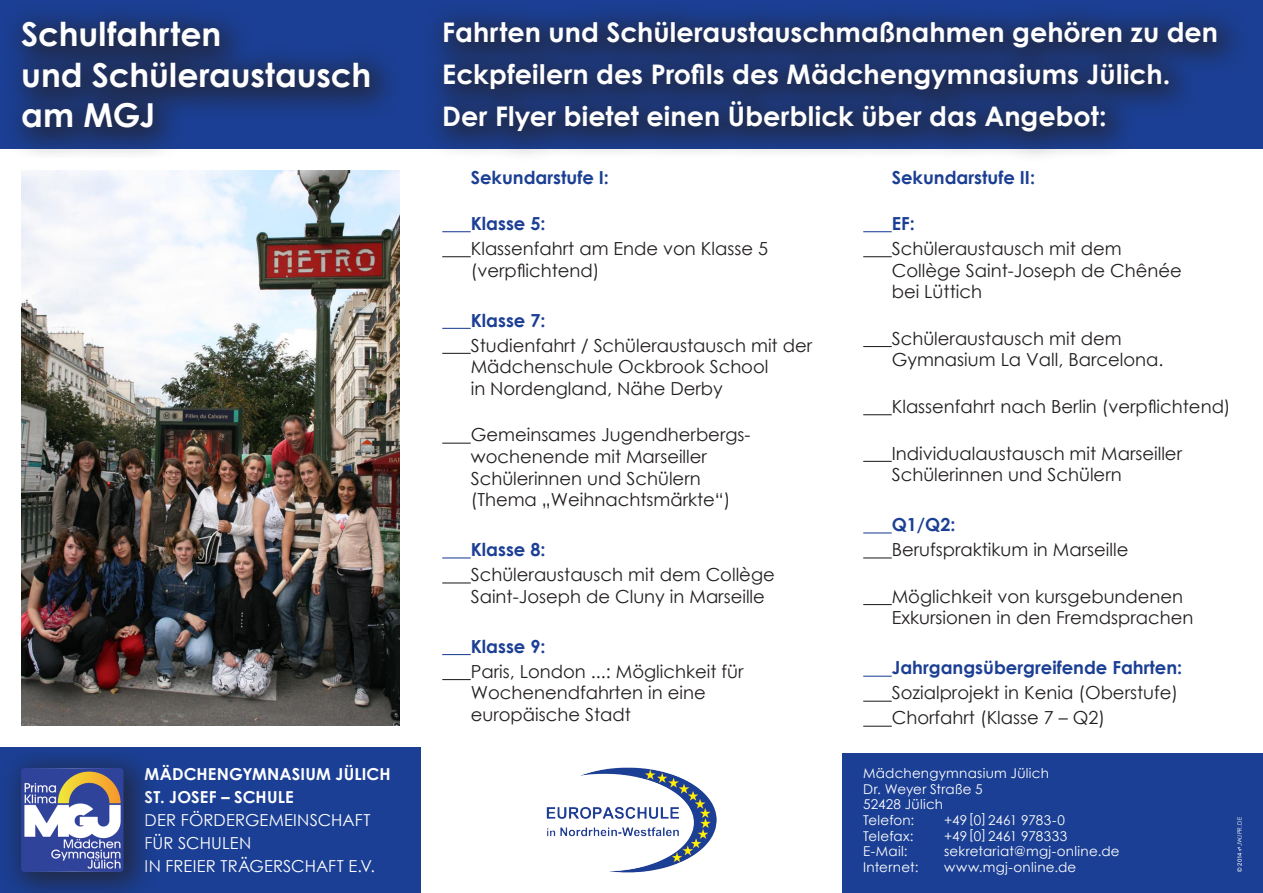
<style>
.page{position:relative;width:1263px;height:893px;background:#fff}
.page>*{position:absolute;margin:0;border:0;box-sizing:border-box;transform-origin:0 0}
.t1{font:700 33px "Century Gothic";color:#fff}
.t2{font:700 27px/42px "Century Gothic";color:#fff}
.t3{font:18px/21.6px "Century Gothic";color:#231f20}
.t4{font:700 18px "Century Gothic";color:#1b3f94}
.t5{font:16.5px "Century Gothic";letter-spacing:.01em;color:#fff}
.t6{font:700 16.5px "Century Gothic";letter-spacing:.005em;color:#fff}
.t7{font:13.5px "Century Gothic";letter-spacing:.015em;color:#fff}
.t8{font:6px "Century Gothic";letter-spacing:.02em;color:#fff}
.s1{font-family:"Arial"}
</style>
<div class="page">
<div style="left:842px;top:753px;width:421px;height:140px;background:#1b3f94"></div>
<div style="left:0;top:0;width:1263px;height:149px;background:#1b3f94"></div>
<svg style="left:442px;top:231px;width:29px;height:1px"></svg>
<svg style="left:442px;top:256px;width:29px;height:1px"></svg>
<svg style="left:442px;top:328px;width:29px;height:1px"></svg>
<svg style="left:442px;top:353px;width:29px;height:1px"></svg>
<svg style="left:442px;top:443px;width:29px;height:1px"></svg>
<svg style="left:442px;top:557px;width:29px;height:1px"></svg>
<svg style="left:442px;top:582px;width:29px;height:1px"></svg>
<svg style="left:442px;top:654px;width:29px;height:1px"></svg>
<svg style="left:442px;top:679px;width:29px;height:1px"></svg>
<svg style="left:863px;top:231px;width:29px;height:1px"></svg>
<svg style="left:863px;top:256px;width:29px;height:1px"></svg>
<svg style="left:863px;top:346px;width:29px;height:1px"></svg>
<svg style="left:863px;top:414px;width:29px;height:1px"></svg>
<svg style="left:863px;top:461px;width:29px;height:1px"></svg>
<svg style="left:863px;top:532px;width:29px;height:1px"></svg>
<svg style="left:863px;top:557px;width:29px;height:1px"></svg>
<svg style="left:863px;top:604px;width:29px;height:1px"></svg>
<svg style="left:863px;top:676px;width:29px;height:1px"></svg>
<svg style="left:863px;top:701px;width:29px;height:1px"></svg>
<svg style="left:863px;top:726px;width:29px;height:1px"></svg>
<img style="left:21px;top:170px;width:379px;height:556px">
<div style="left:0;top:747px;width:421px;height:146px;background:#1b3f94"></div>
<div style="left:0;top:0;width:399px;height:158px;background:#231f20;opacity:.7"></div>
<div style="left:0;top:744px;width:155px;height:149px;background:#231f20;opacity:.7"></div>
<img style="left:21px;top:768px;width:102px;height:104px">
<svg style="left:1237px;top:847px;width:5px;height:5px"></svg>
<div style="left:420px;top:0;width:827px;height:161px;background:#231f20;opacity:.7"></div>
<img style="left:546px;top:767px;width:171px;height:106px">
<p class="t1" style="left:21px;top:9px;width:201px">Schulfahrten</p>
<p class="t1" style="left:21px;top:49px;width:351px">und Schüleraustausch</p>
<p class="t1" style="left:21px;top:90px;width:136px">am MGJ</p>
<p class="t6" style="left:145px;top:761px;width:247px">MÄDCHENGYMNASIUM JÜLICH</p>
<p class="t6" style="left:145px;top:784px;width:150px">ST. JOSEF – SCHULE</p>
<p class="t5" style="left:145px;top:808px;width:227px">DER FÖRDERGEMEINSCHAFT</p>
<p class="t5" style="left:145px;top:831px;width:108px">FÜR SCHULEN</p>
<p class="t5" style="left:145px;top:854px;width:232px">IN FREIER TRÄGERSCHAFT E.V.</p>
<p class="t2" style="left:442px;top:10px;width:777px">Fahrten und Schüleraustauschmaßnahmen gehören zu den<br>Eckpfeilern des Profils des Mädchengymnasiums Jülich.<br>Der Flyer bietet einen Überblick über das Angebot:</p>
<p class="t4" style="left:471px;top:163px;width:140px">Sekundarstufe I:</p>
<p class="t4" style="left:471px;top:210px;width:76px">Klasse 5:</p>
<p class="t3" style="left:471px;top:237px;width:299px">Klassenfahrt am Ende von Klasse 5 (verpflichtend)</p>
<p class="t4" style="left:471px;top:306px;width:76px">Klasse 7:</p>
<p class="t3" style="left:471px;top:334px;width:343px">Studienfahrt / Schüleraustausch mit der<br>Mädchenschule Ockbrook School<br>in Nordengland, Nähe Derby</p>
<p class="t3" style="left:471px;top:424px;width:281px">Gemeinsames Jugendherbergs&shy;wochenende mit Marseiller<br>Schülerinnen und Schülern (Thema „Weihnachtsmärkte“)</p>
<p class="t4" style="left:471px;top:536px;width:76px">Klasse 8:</p>
<p class="t3" style="left:471px;top:564px;width:306px">Schüleraustausch mit dem Collège<br>Saint-Joseph de Cluny in Marseille</p>
<p class="t4" style="left:471px;top:633px;width:76px">Klasse 9:</p>
<p class="t3" style="left:471px;top:660px;width:274px">Paris, London ...: Möglichkeit für<br>Wochenendfahrten in eine europäische Stadt</p>
<p class="t4" style="left:892px;top:163px;width:145px">Sekundarstufe II:</p>
<p class="t4" style="left:892px;top:210px;width:25px">EF:</p>
<p class="t3" style="left:892px;top:237px;width:292px">Schüleraustausch mit dem<br>Collège Saint-Joseph de Chênée bei Lüttich</p>
<p class="t3" style="left:892px;top:327px;width:273px">Schüleraustausch mit dem<br>Gymnasium La Vall, Barcelona.</p>
<p class="t3" style="left:892px;top:395px;width:340px">Klassenfahrt nach Berlin (verpflichtend)</p>
<p class="t3" style="left:892px;top:442px;width:292px">Individualaustausch mit Marseiller<br>Schülerinnen und Schülern</p>
<p class="t4" style="left:892px;top:511px;width:65px">Q1/Q2:</p>
<p class="t3" style="left:892px;top:539px;width:238px">Berufspraktikum in Marseille</p>
<p class="t3" style="left:892px;top:585px;width:303px">Möglichkeit von kursgebundenen<br>Exkursionen in den Fremdsprachen</p>
<p class="t4" style="left:892px;top:654px;width:292px">Jahrgangsübergreifende Fahrten:</p>
<p class="t3" style="left:892px;top:682px;width:288px">Sozialprojekt in Kenia (Oberstufe)</p>
<p class="t3" style="left:892px;top:707px;width:215px">Chorfahrt (Klasse 7 – Q2)</p>
<p class="t7" style="left:863px;top:764px;width:187px">Mädchengymnasium Jülich</p>
<p class="t7" style="left:863px;top:779px;width:121px">Dr. Weyer Straße 5</p>
<p class="t7" style="left:863px;top:795px;width:81px">52428 Jülich</p>
<p class="t7" style="left:863px;top:811px;width:53px">Telefon:</p>
<p class="t7" style="left:944px;top:811px;width:122px">+49[0]2461 9783-0</p>
<p class="t7" style="left:863px;top:826px;width:52px">Telefax:</p>
<p class="t7" style="left:944px;top:826px;width:124px">+49[0]2461 978333</p>
<p class="t7" style="left:863px;top:842px;width:46px">E-Mail:</p>
<p class="t7" style="left:944px;top:842px;width:177px">sekretariat@mgj-online.de</p>
<p class="t7" style="left:863px;top:857px;width:57px">Internet:</p>
<p class="t7" style="left:944px;top:857px;width:134px">www.mgj-online.de</p>
<p class="t8" style="left:1235px;top:872px;width:56px;rotate:-90deg"><span class="s1">© 2014</span> JWJPR.DE</p>
</div>
